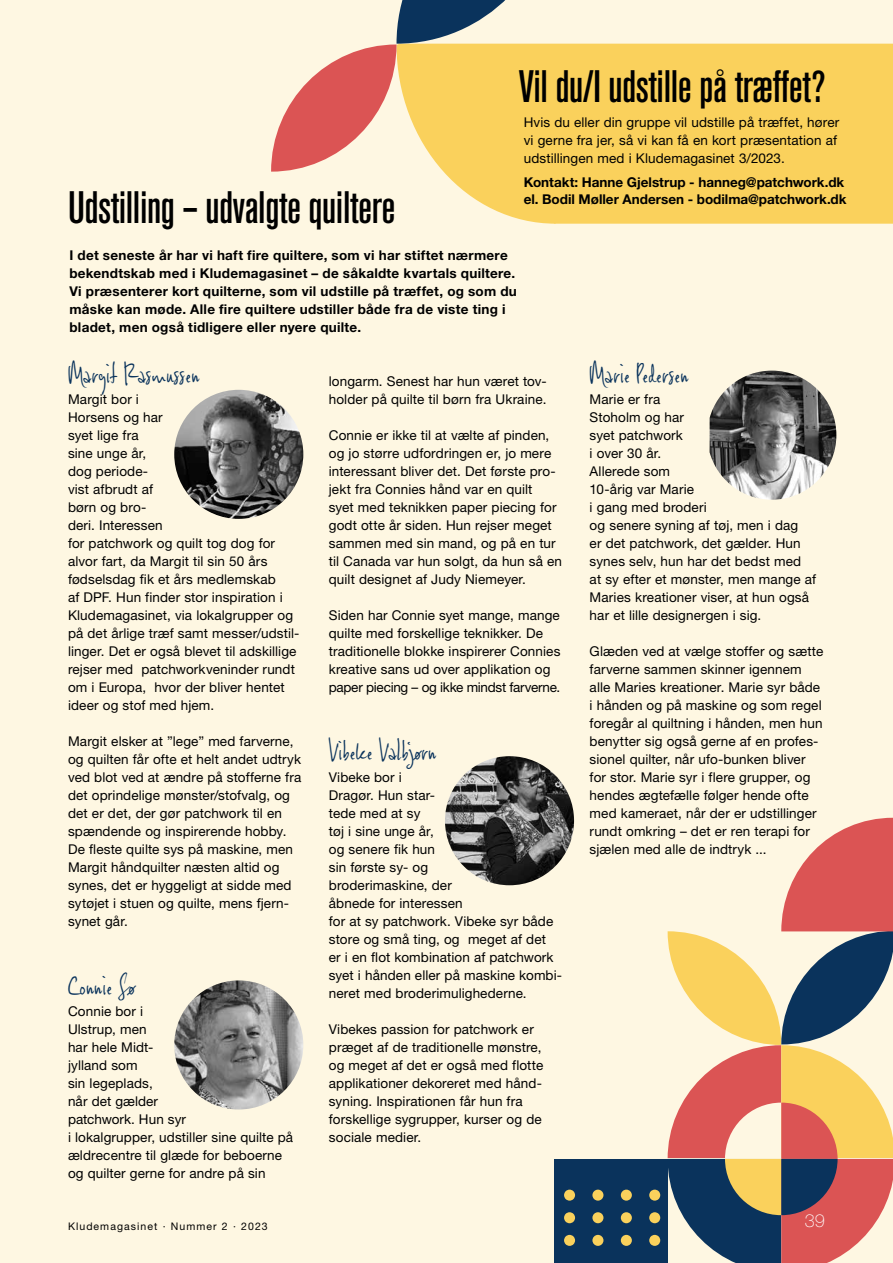
<style>
.page{position:relative;width:893px;height:1263px;background:#fef7e2}
.page>*{position:absolute;margin:0;border:0;box-sizing:border-box;transform-origin:0 0}
.t1{font:45px "Akzidenz Grotesk BQ Md Cnd Alt";letter-spacing:-.01em;color:#000}
.t2{font:28.5px "Viktorie";letter-spacing:-.015em;color:#0a335c}
.t3{font:100 18px "Helvetica Neue LT Std";color:#fff}
.t4{font:13.5px/18px "Helvetica Neue LT Std";letter-spacing:.01em;color:#000}
.t5{font:700 13.5px/18px "Helvetica Neue LT Std";letter-spacing:.02em;color:#000}
.t6{font:700 13.5px/16.5px "Helvetica Neue LT Std";color:#000}
.t7{font:10.5px "Helvetica Neue LT Std";letter-spacing:.1em;color:#000}
</style>
<div class="page">
<div style="left:554px;top:1160px;width:114px;height:103px;background:#0a335c"></div>
<svg style="left:668px;top:818px;width:225px;height:445px"></svg>
<svg style="left:564px;top:1189px;width:11px;height:11px"></svg>
<div style="left:621px;top:1189px;width:11px;height:11px;background:#fad15c;border-radius:6px"></div>
<div style="left:592px;top:1189px;width:11px;height:11px;background:#fad15c;border-radius:6px"></div>
<svg style="left:649px;top:1189px;width:11px;height:11px"></svg>
<svg style="left:564px;top:1212px;width:11px;height:11px"></svg>
<div style="left:621px;top:1212px;width:11px;height:11px;background:#fad15c;border-radius:6px"></div>
<div style="left:592px;top:1212px;width:11px;height:11px;background:#fad15c;border-radius:6px"></div>
<svg style="left:649px;top:1212px;width:11px;height:11px"></svg>
<svg style="left:564px;top:1235px;width:11px;height:11px"></svg>
<div style="left:621px;top:1235px;width:11px;height:11px;background:#fad15c;border-radius:6px"></div>
<div style="left:592px;top:1235px;width:11px;height:11px;background:#fad15c;border-radius:6px"></div>
<svg style="left:649px;top:1235px;width:11px;height:11px"></svg>
<img style="left:174px;top:390px;width:129px;height:129px;border-radius:65px">
<img style="left:174px;top:980px;width:129px;height:129px;border-radius:65px">
<img style="left:445px;top:756px;width:129px;height:129px;border-radius:65px">
<img style="left:710px;top:371px;width:126px;height:129px">
<div style="left:556px;top:44px;width:337px;height:180px;background:#fad15c"></div>
<svg style="left:271px;top:0;width:285px;height:224px"></svg>
<h1 class="t1" style="left:519px;top:61px;width:308px">Vil du/I udstille på træffet?</h1>
<p class="t4" style="left:524px;top:113px;width:317px">Hvis du eller din gruppe vil udstille på træffet, hører vi gerne fra jer, så vi kan få en kort præsentation af udstillingen med i Kludemagasinet 3/2023.</p>
<p class="t6" style="left:524px;top:174px;width:324px">Kontakt: Hanne Gjelstrup - hanneg@patchwork.dk el. Bodil Møller Andersen - bodilma@patchwork.dk</p>
<h1 class="t1" style="left:68px;top:182px;width:329px">Udstilling – udvalgte quiltere</h1>
<p class="t5" style="left:69px;top:246px;width:449px">I det seneste år har vi haft fire quiltere, som vi har stiftet nærmere bekendtskab med i Kludemagasinet – de såkaldte kvartals quiltere.<br>Vi præsenterer kort quilterne, som vil udstille på træffet, og som du måske kan møde. Alle fire quiltere udstiller både fra de viste ting i bladet, men også tidligere eller nyere quilte.</p>
<h2 class="t2" style="left:68px;top:354px;width:133px">Margit Rasmussen</h2>
<p class="t4" style="left:68px;top:390px;width:233px">Margit bor i<br>Horsens og har<br>syet lige fra<br>sine unge år,<br>dog periode-<br>vist afbrudt af<br>børn og bro-<br>deri. Interessen<br>for patchwork og quilt tog dog for alvor fart, da Margit til sin 50 års fødselsdag fik et års medlemskab<br>af DPF. Hun finder stor inspiration i<br>Kludemagasinet, via lokalgrupper og på det årlige træf samt messer/udstil&shy;linger. Det er også blevet til adskillige rejser med patchworkveninder rundt om i Europa, hvor der bliver hentet ideer og stof med hjem.</p>
<p class="t4" style="left:68px;top:732px;width:235px">Margit elsker at ”lege” med farverne, og quilten får ofte et helt andet udtryk ved blot ved at ændre på stofferne fra det oprindelige mønster/stofvalg, og det er det, der gør patchwork til en spændende og inspirerende hobby.<br>De fleste quilte sys på maskine, men Margit håndquilter næsten altid og synes, det er hyggeligt at sidde med sytøjet i stuen og quilte, mens fjern&shy;synet går.</p>
<h2 class="t2" style="left:68px;top:967px;width:68px">Connie Sø</h2>
<p class="t4" style="left:68px;top:1002px;width:227px">Connie bor i<br>Ulstrup, men<br>har hele Midt-<br>jylland som<br>sin legeplads,<br>når det gælder<br>patchwork. Hun syr<br>i lokalgrupper, udstiller sine quilte på ældrecentre til glæde for beboerne og quilter gerne for andre på sin</p>
<p class="t4" style="left:329px;top:372px;width:219px">longarm. Senest har hun været tov&shy;holder på quilte til børn fra Ukraine.</p>
<p class="t4" style="left:329px;top:426px;width:235px">Connie er ikke til at vælte af pinden, og jo større udfordringen er, jo mere interessant bliver det. Det første pro&shy;jekt fra Connies hånd var en quilt<br>syet med teknikken paper piecing for godt otte år siden. Hun rejser meget sammen med sin mand, og på en tur til Canada var hun solgt, da hun så en quilt designet af Judy Niemeyer.</p>
<p class="t4" style="left:329px;top:606px;width:233px">Siden har Connie syet mange, mange quilte med forskellige teknikker. De traditionelle blokke inspirerer Connies kreative sans ud over applikation og paper piecing – og ikke mindst farverne.</p>
<h2 class="t2" style="left:329px;top:731px;width:110px">Vibeke Valbjørn</h2>
<p class="t4" style="left:329px;top:768px;width:235px">Vibeke bor i<br>Dragør. Hun star-<br>tede med at sy<br>tøj i sine unge år,<br>og senere fik hun<br>sin første sy- og<br>broderimaskine, der<br>åbnede for interessen<br>for at sy patchwork. Vibeke syr både store og små ting, og meget af det<br>er i en flot kombination af patchwork syet i hånden eller på maskine kombi&shy;neret med broderimulighederne.</p>
<p class="t4" style="left:329px;top:1020px;width:216px">Vibekes passion for patchwork er præget af de traditionelle mønstre, og meget af det er også med flotte applikationer dekoreret med hånd&shy;syning. Inspirationen får hun fra forskellige sygrupper, kurser og de sociale medier.</p>
<h2 class="t2" style="left:590px;top:354px;width:101px">Marie Pedersen</h2>
<p class="t4" style="left:590px;top:390px;width:228px">Marie er fra<br>Stoholm og har<br>syet patchwork<br>i over 30 år.<br>Allerede som<br>10-årig var Marie<br>i gang med broderi<br>og senere syning af tøj, men i dag<br>er det patchwork, det gælder. Hun synes selv, hun har det bedst med<br>at sy efter et mønster, men mange af<br>Maries kreationer viser, at hun også har et lille designergen i sig.</p>
<p class="t4" style="left:590px;top:642px;width:235px">Glæden ved at vælge stoffer og sætte farverne sammen skinner igennem alle Maries kreationer. Marie syr både i hånden og på maskine og som regel foregår al quiltning i hånden, men hun benytter sig også gerne af en profes&shy;sionel quilter, når ufo-bunken bliver for stor. Marie syr i flere grupper, og hendes ægtefælle følger hende ofte med kameraet, når der er udstillinger rundt omkring – det er ren terapi for sjælen med alle de indtryk ...</p>
<p class="t7" style="left:68px;top:1220px;width:201px">Kludemagasinet ∙ Nummer 2 ∙ 2023</p>
<h3 class="t3" style="left:805px;top:1211px;width:22px">39</h3>
</div>
